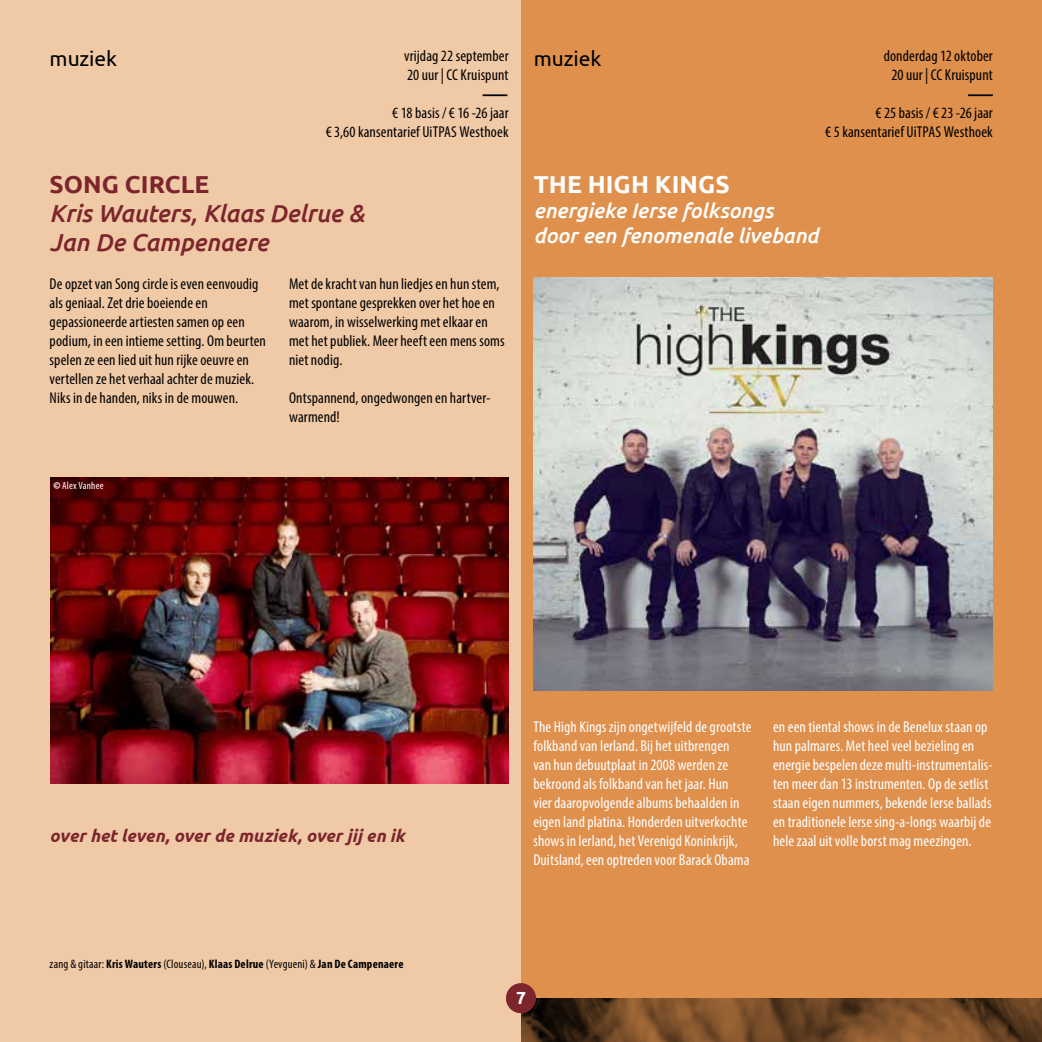
<style>
.page{position:relative;width:1042px;height:1042px;background:#fff}
.page>*{position:absolute;margin:0;border:0;box-sizing:border-box;transform-origin:0 0}
.t1{font:italic 500 24.5px/29.4px "Ubuntu";letter-spacing:-.005em;color:#7c252c}
.t2{font:700 24.5px "Ubuntu";letter-spacing:.005em;color:#fff}
.t3{font:700 24.5px "Ubuntu";color:#7c252c}
.t4{font:italic 500 21px/25.2px "Ubuntu";letter-spacing:-.005em;color:#fff}
.t5{font:21px "Ubuntu";letter-spacing:-.005em;color:#000}
.t6{font:italic 700 17.5px "Ubuntu";letter-spacing:.005em;color:#7c252c}
.t7{font:700 17.5px "Ubuntu";color:#fff}
.t8{font:condensed 15.75px/18.9px "Myriad Pro";letter-spacing:.005em;color:#000}
.t9{font:condensed 15.75px/18.9px "Myriad Pro";letter-spacing:.005em;color:#fff}
.t10{font:700 condensed 12.25px "Myriad Pro";letter-spacing:.02em;color:#000}
.t11{font:condensed 10.5px "Myriad Pro";letter-spacing:.02em;color:#fff}
.s1{font-weight:900;font-stretch:normal}
.s2{font-weight:400}
</style>
<div class="page">
<div style="left:0;top:0;width:521px;height:1042px;background:#f0c9a6"></div>
<div style="left:521px;top:0;width:521px;height:1042px;background:#df904d"></div>
<hr style="left:0;top:998px;width:1px;height:44px;background:#7c252c">
<svg style="left:521px;top:998px;width:521px;height:44px;background:#6a4424"></svg>
<img style="left:50px;top:478px;width:458px;height:305px">
<hr style="left:482px;top:94px;width:25px;height:2px;background:#000">
<hr style="left:968px;top:94px;width:25px;height:2px;background:#000">
<img style="left:533px;top:277px;width:459px;height:413px">
<div style="left:506px;top:983px;width:30px;height:30px;background:#7c252c;border-radius:50%"></div>
<h2 class="t5" style="left:50px;top:46px;width:69px">muziek</h2>
<p class="t8" style="left:404px;top:47px;width:106px">vrijdag 22 september<br>20 uur | CC Kruispunt</p>
<p class="t8" style="left:326px;top:103px;width:184px;text-align:right">€ 18 basis / € 16 -26 jaar<br>€ 3,60 kansentarief UiTPAS Westhoek</p>
<h1 class="t3" style="left:50px;top:169px;width:161px">SONG CIRCLE</h1>
<h1 class="t1" style="left:50px;top:198px;width:316px">Kris Wauters, Klaas Delrue &amp;<br>Jan De Campenaere</h1>
<p class="t8" style="left:50px;top:274px;width:218px">De opzet van Song circle is even eenvoudig als geniaal. Zet drie boeiende en gepassioneerde artiesten samen op een podium, in een intieme setting. Om beurten spelen ze een lied uit hun rijke oeuvre en vertellen ze het verhaal achter de muziek.<br>Niks in de handen, niks in de mouwen.</p>
<p class="t8" style="left:289px;top:274px;width:217px">Met de kracht van hun liedjes en hun stem, met spontane gesprekken over het hoe en waarom, in wisselwerking met elkaar en met het publiek. Meer heeft een mens soms niet nodig.</p>
<p class="t8" style="left:289px;top:388px;width:203px">Ontspannend, ongedwongen en hartver&shy;warmend!</p>
<p class="t11" style="left:53px;top:479px;width:52px"><span class="s1">©</span> Alex Vanhee</p>
<h2 class="t5" style="left:534px;top:46px;width:69px">muziek</h2>
<p class="t8" style="left:884px;top:47px;width:111px;text-align:center">donderdag 12 oktober<br>20 uur | CC Kruispunt</p>
<p class="t8" style="left:825px;top:103px;width:169px;text-align:right">€ 25 basis / € 23 -26 jaar<br>€ 5 kansentarief UiTPAS Westhoek</p>
<h1 class="t2" style="left:534px;top:169px;width:197px">THE HIGH KINGS</h1>
<h2 class="t4" style="left:534px;top:197px;width:286px">energieke Ierse folksongs door een fenomenale liveband</h2>
<p class="t6" style="left:50px;top:825px;width:357px">over het leven, over de muziek, over jij en ik</p>
<p class="t10" style="left:50px;top:956px;width:355px"><span class="s2">zang &amp; gitaar:</span> Kris Wauters <span class="s2">(Clouseau),</span> Klaas Delrue <span class="s2">(Yevgueni) &amp;</span> Jan De Campenaere</p>
<p class="t9" style="left:533px;top:717px;width:219px">The High Kings zijn ongetwijfeld de grootste folkband van Ierland. Bij het uitbrengen<br>van hun debuutplaat in 2008 werden ze bekroond als folkband van het jaar. Hun<br>vier daaropvolgende albums behaalden in eigen land platina. Honderden uitverkochte shows in Ierland, het Verenigd Koninkrijk, Duitsland, een optreden voor Barack Obama</p>
<p class="t9" style="left:773px;top:717px;width:221px">en een tiental shows in de Benelux staan op hun palmares. Met heel veel bezieling en energie bespelen deze multi-instrumentalis&shy;ten meer dan 13 instrumenten. Op de setlist staan eigen nummers, bekende Ierse ballads en traditionele Ierse sing-a-longs waarbij de hele zaal uit volle borst mag meezingen.</p>
<p class="t7" style="left:516px;top:987px;width:11px">7</p>
</div>
